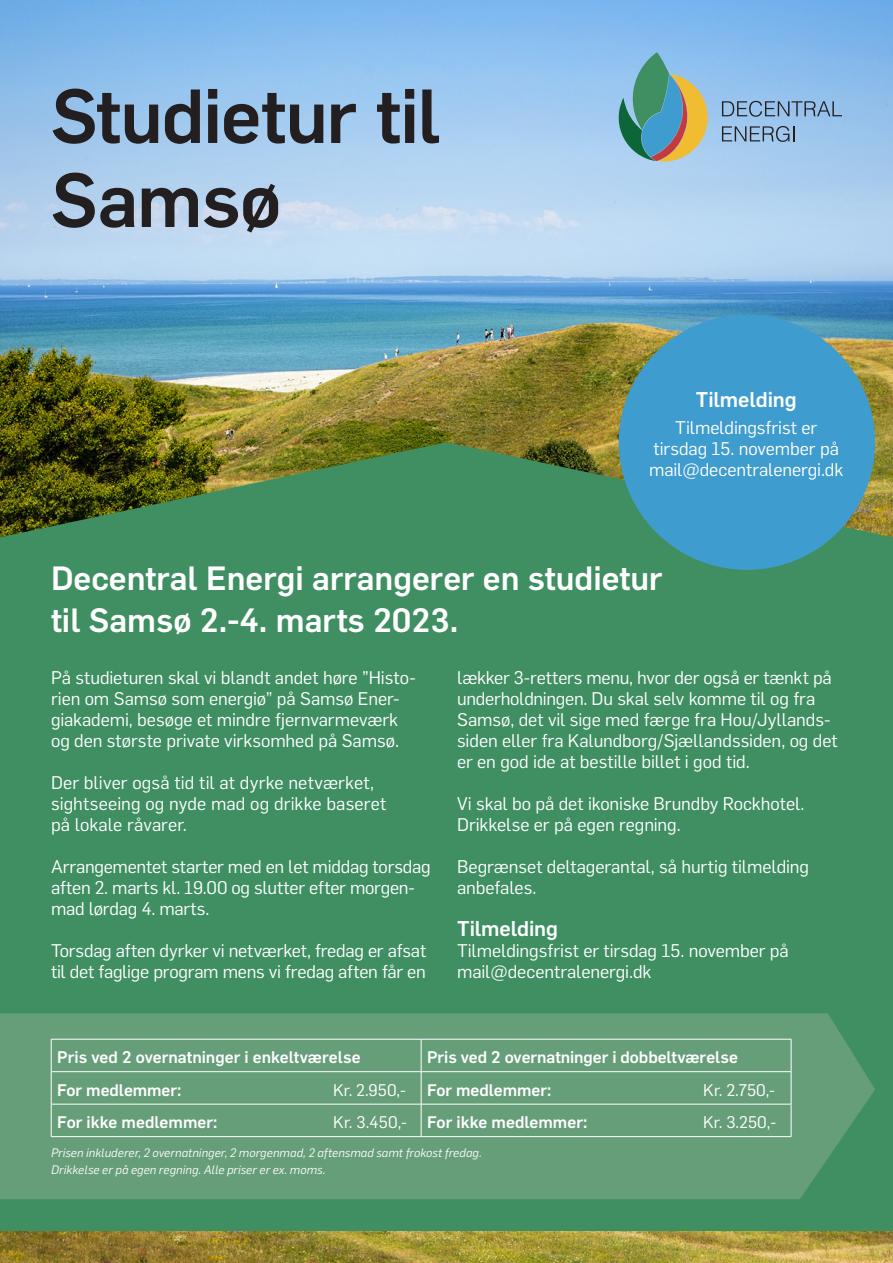
<style>
.page{position:relative;width:893px;height:1263px;background:#fff}
.page>*{position:absolute;margin:0;border:0;box-sizing:border-box;transform-origin:0 0}
.t1{font:500 75px/84px "Flama";letter-spacing:-.015em;color:#231f20}
.t2{font:500 33px/42px "Flama";color:#fff}
.t3{font:500 21px "Flama";letter-spacing:-.005em;color:#fff}
.t4{font:18px/21px "Flama";letter-spacing:-.005em;color:#fff}
.t5{font:500 16.5px "Flama";letter-spacing:-.005em;color:#fff}
.t6{font:16.5px "Flama";letter-spacing:.01em;color:#fff}
.t7{font:italic 12px/16.5px "Flama";letter-spacing:.01em;color:#fff}
.s1{font-weight:400}
</style>
<div class="page">
<img style="left:0;top:0;width:893px;height:442px">
<svg style="left:619px;top:52px;width:92px;height:110px;background:#7fa69e"></svg>
<svg style="left:722px;top:101px;width:120px;height:16px;background:#7b9cbc"></svg>
<svg style="left:722px;top:126px;width:73px;height:16px"></svg>
<div style="left:0;top:442px;width:893px;height:789px;background:#3f8f62"></div>
<div style="left:0;top:1013px;width:875px;height:186px;background:#679e7a"></div>
<hr style="left:51px;top:1039px;width:370px;height:1px;background:#fff">
<hr style="left:51px;top:1039px;width:1px;height:32px;background:#fff">
<hr style="left:421px;top:1039px;width:370px;height:1px;background:#fff">
<hr style="left:421px;top:1039px;width:1px;height:32px;background:#fff">
<hr style="left:791px;top:1039px;width:1px;height:32px;background:#fff">
<hr style="left:51px;top:1071px;width:370px;height:1px;background:#fff">
<hr style="left:51px;top:1072px;width:1px;height:32px;background:#fff">
<hr style="left:421px;top:1071px;width:370px;height:1px;background:#fff">
<hr style="left:421px;top:1072px;width:1px;height:32px;background:#fff">
<hr style="left:791px;top:1072px;width:1px;height:32px;background:#fff">
<hr style="left:51px;top:1104px;width:370px;height:1px;background:#fff">
<hr style="left:51px;top:1104px;width:1px;height:32px;background:#fff">
<hr style="left:421px;top:1104px;width:370px;height:1px;background:#fff">
<hr style="left:421px;top:1104px;width:1px;height:32px;background:#fff">
<hr style="left:791px;top:1104px;width:1px;height:32px;background:#fff">
<hr style="left:51px;top:1136px;width:370px;height:1px;background:#fff">
<hr style="left:421px;top:1136px;width:370px;height:1px;background:#fff">
<div style="left:619px;top:315px;width:256px;height:255px;background:#3f9ccf;border-radius:50%"></div>
<img style="left:0;top:1231px;width:893px;height:32px">
<h1 class="t1" style="left:51px;top:69px;width:391px">Studietur til<br>Samsø</h1>
<p class="t3" style="left:696px;top:385px;width:102px">Tilmelding</p>
<p class="t4" style="left:649px;top:416px;width:196px;text-align:center">Tilmeldingsfrist er tirsdag 15. november på mail@decentralenergi.dk</p>
<h2 class="t2" style="left:51px;top:554px;width:613px">Decentral Energi arrangerer en studietur til Samsø 2.-4. marts 2023.</h2>
<p class="t4" style="left:51px;top:666px;width:366px">På studieturen skal vi blandt andet høre ”Histo&shy;rien om Samsø som energiø” på Samsø Ener&shy;giakademi, besøge et mindre fjernvarmeværk og den største private virksomhed på Samsø.</p>
<p class="t4" style="left:51px;top:771px;width:337px">Der bliver også tid til at dyrke netværket, sightseeing og nyde mad og drikke baseret på lokale råvarer.</p>
<p class="t4" style="left:51px;top:855px;width:381px">Arrangementet starter med en let middag torsdag aften 2. marts kl. 19.00 og slutter efter morgen&shy;mad lørdag 4. marts.</p>
<p class="t4" style="left:51px;top:939px;width:377px">Torsdag aften dyrker vi netværket, fredag er afsat til det faglige program mens vi fredag aften får en</p>
<p class="t4" style="left:457px;top:666px;width:382px">lækker 3-retters menu, hvor der også er tænkt på underholdningen. Du skal selv komme til og fra Samsø, det vil sige med færge fra Hou/Jyllands&shy;siden eller fra Kalundborg/Sjællandssiden, og det er en god ide at bestille billet i god tid.</p>
<p class="t4" style="left:457px;top:792px;width:349px">Vi skal bo på det ikoniske Brundby Rockhotel.<br>Drikkelse er på egen regning.</p>
<p class="t4" style="left:457px;top:855px;width:353px">Begrænset deltagerantal, så hurtig tilmelding anbefales.</p>
<p class="t3" style="left:457px;top:913px;width:102px">Tilmelding</p>
<p class="t4" style="left:457px;top:939px;width:333px">Tilmeldingsfrist er tirsdag 15. november på mail@decentralenergi.dk</p>
<p class="t5" style="left:57px;top:1045px;width:305px">Pris ved 2 overnatninger i enkeltværelse</p>
<p class="t5" style="left:427px;top:1045px;width:312px">Pris ved 2 overnatninger i dobbeltværelse</p>
<p class="t5" style="left:57px;top:1078px;width:126px">For medlemmer:</p>
<p class="t6" style="left:333px;top:1078px;width:74px">Kr. 2.950,-</p>
<p class="t5" style="left:427px;top:1078px;width:126px">For medlemmer:</p>
<p class="t6" style="left:703px;top:1078px;width:73px">Kr. 2.750,-</p>
<p class="t5" style="left:57px;top:1110px;width:162px">For ikke medlemmer:</p>
<p class="t5" style="left:333px;top:1110px;width:256px"><span class="s1">Kr. 3.450,-</span> For ikke medlemmer:</p>
<p class="t6" style="left:703px;top:1111px;width:75px">Kr. 3.250,-</p>
<p class="t7" style="left:51px;top:1144px;width:432px">Prisen inkluderer, 2 overnatninger, 2 morgenmad, 2 aftensmad samt frokost fredag.<br>Drikkelse er på egen regning. Alle priser er ex. moms.</p>
</div>
